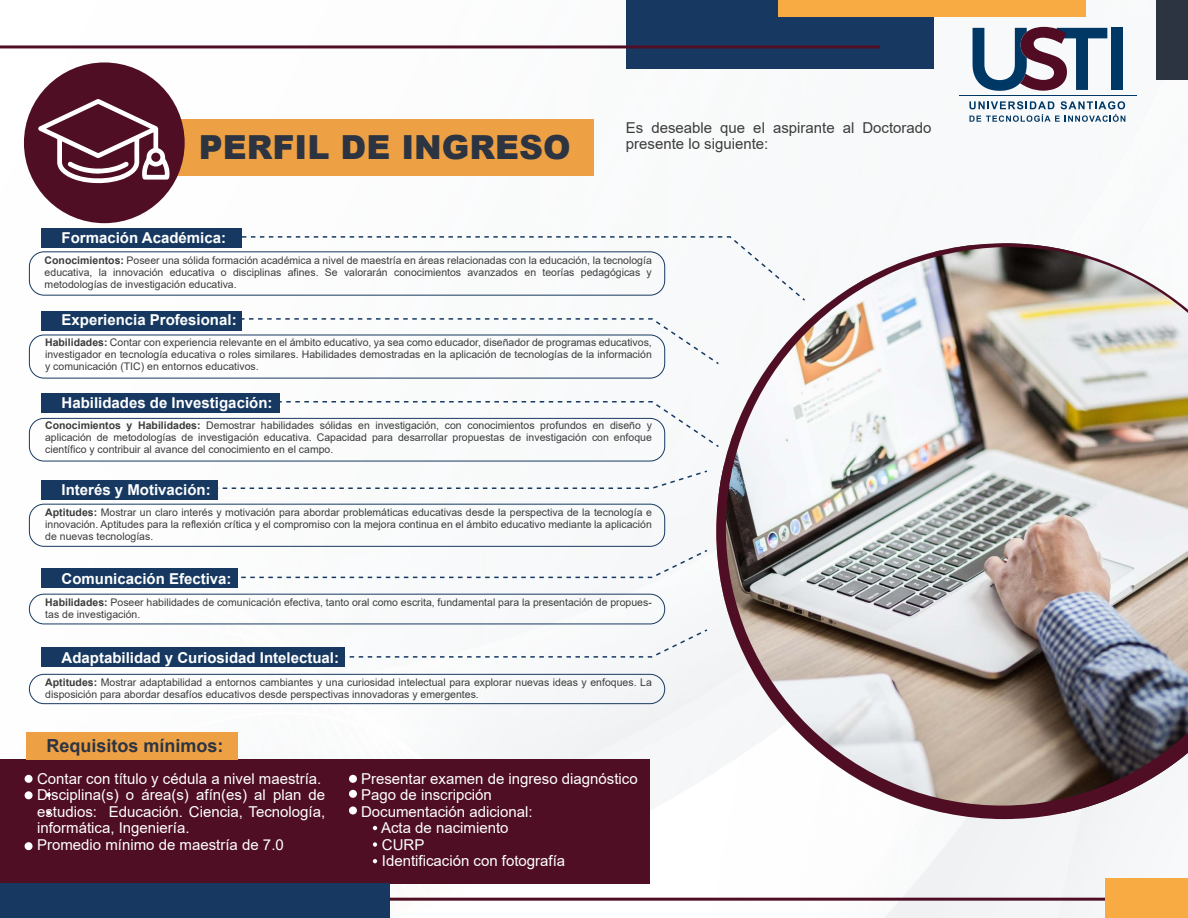
<style>
.page{position:relative;width:1188px;height:918px;background:#fff}
.page>*{position:absolute;margin:0;border:0;box-sizing:border-box;transform-origin:0 0}
.t1{font:900 33.15px "Arial";color:#2c3442}
.t2{font:700 18px "Arial";color:#2c3442}
.t3{font:15px/16.5px "Arial";color:#fff}
.t4{font:700 15px "Arial";color:#fff}
.t5{font:15px "Arial";color:#3c3c3b}
.t6{font:10.5px/12px "Arial";color:#3c3c3b;text-align:justify}
.s1{font-weight:700}
</style>
<div class="page">
<img style="left:0;top:0;width:1188px;height:918px">
<div style="left:0;top:759px;width:650px;height:124px;background:#500e24"></div>
<div style="left:26px;top:732px;width:212px;height:27px;background:#eea144"></div>
<div style="left:25px;top:775px;width:8px;height:8px;background:#fff;border-radius:50%"></div>
<div style="left:25px;top:791px;width:8px;height:8px;background:#fff;border-radius:50%"></div>
<div style="left:349px;top:775px;width:8px;height:8px;background:#fff;border-radius:50%"></div>
<div style="left:349px;top:790px;width:8px;height:8px;background:#fff;border-radius:50%"></div>
<div style="left:349px;top:806px;width:8px;height:9px;background:#fff;border-radius:50%"></div>
<div style="left:25px;top:842px;width:8px;height:8px;background:#fff;border-radius:50%"></div>
<svg style="left:373px;top:859px;width:4px;height:4px"></svg>
<svg style="left:373px;top:826px;width:4px;height:4px"></svg>
<svg style="left:46px;top:793px;width:5px;height:4px"></svg>
<svg style="left:46px;top:811px;width:5px;height:4px"></svg>
<svg style="left:373px;top:842px;width:4px;height:5px"></svg>
<svg style="left:233px;top:317px;width:483px;height:49px"></svg>
<svg style="left:144px;top:548px;width:565px;height:31px"></svg>
<div style="left:41px;top:228px;width:201px;height:20px;background:#173961"></div>
<div style="left:41px;top:311px;width:201px;height:20px;background:#173961"></div>
<div style="left:41px;top:393px;width:238px;height:20px;background:#173961"></div>
<div style="left:41px;top:480px;width:177px;height:20px;background:#173961"></div>
<div style="left:41px;top:568px;width:197px;height:20px;background:#173961"></div>
<div style="left:41px;top:647px;width:304px;height:20px;background:#173961"></div>
<svg style="left:235px;top:235px;width:572px;height:67px"></svg>
<div style="left:29px;top:251px;width:636px;height:45px;border:1px solid #173961;border-radius:15px"></div>
<div style="left:29px;top:335px;width:636px;height:43px;border:1px solid #173961;border-radius:15px"></div>
<svg style="left:279px;top:400px;width:437px;height:49px"></svg>
<div style="left:29px;top:418px;width:636px;height:43px;border:1px solid #173961;border-radius:15px"></div>
<div style="left:29px;top:594px;width:636px;height:30px;border:1px solid #173961;border-radius:15px"></div>
<svg style="left:144px;top:628px;width:565px;height:30px"></svg>
<div style="left:29px;top:674px;width:636px;height:30px;border:1px solid #173961;border-radius:15px"></div>
<svg style="left:144px;top:469px;width:565px;height:21px"></svg>
<div style="left:29px;top:504px;width:636px;height:43px;border:1px solid #173961;border-radius:15px"></div>
<div style="left:1156px;top:0;width:32px;height:80px;background:#2c3442"></div>
<div style="left:0;top:883px;width:389px;height:35px;background:#173961"></div>
<div style="left:626px;top:0;width:308px;height:69px;background:#173961"></div>
<div style="left:778px;top:0;width:307px;height:17px;background:#f7ab42"></div>
<hr style="left:0;top:45px;width:880px;height:3px;background:#500e24">
<hr style="left:389px;top:898px;width:717px;height:3px;background:#500e24">
<div style="left:150px;top:120px;width:444px;height:56px;background:#eea144"></div>
<div style="left:24px;top:62px;width:161px;height:161px;background:#500e24;border-radius:50%"></div>
<img style="left:716px;top:243px;width:472px;height:576px">
<svg style="left:969px;top:101px;width:156px;height:21px"></svg>
<hr style="left:959px;top:95px;width:177px;height:1px;background:#003865">
<div style="left:1111px;top:28px;width:11px;height:62px;background:#003865"></div>
<svg style="left:973px;top:27px;width:134px;height:64px"></svg>
<div style="left:1105px;top:879px;width:83px;height:39px;background:#f7ab42"></div>
<svg style="left:38px;top:99px;width:132px;height:85px"></svg>
<h3 class="t5" style="left:626px;top:117px;width:307px">Es deseable que el aspirante al Doctorado</h3>
<h1 class="t1" style="left:199px;top:123px;width:373px">PERFIL DE INGRESO</h1>
<h3 class="t5" style="left:626px;top:134px;width:144px">presente lo siguiente:</h3>
<h3 class="t4" style="left:62px;top:227px;width:166px">Formación Académica:</h3>
<p class="t6" style="left:45px;top:255px;width:609px"><span class="s1">Conocimientos:</span> Poseer una sólida formación académica a nivel de maestría en áreas relacionadas con la educación, la tecnología educativa, la innovación educativa o disciplinas afines. Se valorarán conocimientos avanzados en teorías pedagógicas y metodologías de investigación educativa.</p>
<h3 class="t4" style="left:62px;top:309px;width:177px">Experiencia Profesional:</h3>
<p class="t6" style="left:45px;top:337px;width:608px"><span class="s1">Habilidades:</span> Contar con experiencia relevante en el ámbito educativo, ya sea como educador, diseñador de programas educativos, investigador en tecnología educativa o roles similares. Habilidades demostradas en la aplicación de tecnologías de la información y comunicación (TIC) en entornos educativos.</p>
<h3 class="t4" style="left:62px;top:392px;width:212px">Habilidades de Investigación:</h3>
<p class="t6" style="left:45px;top:420px;width:608px"><span class="s1">Conocimientos y Habilidades:</span> Demostrar habilidades sólidas en investigación, con conocimientos profundos en diseño y aplicación de metodologías de investigación educativa. Capacidad para desarrollar propuestas de investigación con enfoque científico y contribuir al avance del conocimiento en el campo.</p>
<h3 class="t4" style="left:62px;top:479px;width:151px">Interés y Motivación:</h3>
<p class="t6" style="left:45px;top:506px;width:608px"><span class="s1">Aptitudes:</span> Mostrar un claro interés y motivación para abordar problemáticas educativas desde la perspectiva de la tecnología e innovación. Aptitudes para la reflexión crítica y el compromiso con la mejora continua en el ámbito educativo mediante la aplicación de nuevas tecnologías.</p>
<h3 class="t4" style="left:62px;top:568px;width:172px">Comunicación Efectiva:</h3>
<p class="t6" style="left:45px;top:597px;width:608px"><span class="s1">Habilidades:</span> Poseer habilidades de comunicación efectiva, tanto oral como escrita, fundamental para la presentación de propues&shy;tas de investigación.</p>
<h3 class="t4" style="left:62px;top:647px;width:279px">Adaptabilidad y Curiosidad Intelectual:</h3>
<p class="t6" style="left:45px;top:676px;width:608px"><span class="s1">Aptitudes:</span> Mostrar adaptabilidad a entornos cambiantes y una curiosidad intelectual para explorar nuevas ideas y enfoques. La disposición para abordar desafíos educativos desde perspectivas innovadoras y emergentes.</p>
<h2 class="t2" style="left:47px;top:733px;width:179px">Requisitos mínimos:</h2>
<h3 class="t3" style="left:37px;top:770px;width:290px">Contar con título y cédula a nivel maestría.<br>Disciplina(s) o área(s) afín(es) al plan de estudios: Educación. Ciencia, Tecnología, informática, Ingeniería.<br>Promedio mínimo de maestría de 7.0</h3>
<h3 class="t3" style="left:361px;top:770px;width:278px">Presentar examen de ingreso diagnóstico</h3>
<h3 class="t3" style="left:361px;top:787px;width:132px">Pago de inscripción</h3>
<h3 class="t3" style="left:361px;top:803px;width:173px">Documentación adicional:</h3>
<h3 class="t3" style="left:381px;top:820px;width:129px">Acta de nacimiento</h3>
<h3 class="t3" style="left:382px;top:836px;width:44px">CURP</h3>
<h3 class="t3" style="left:382px;top:853px;width:185px">Identificación con fotografía</h3>
</div>
